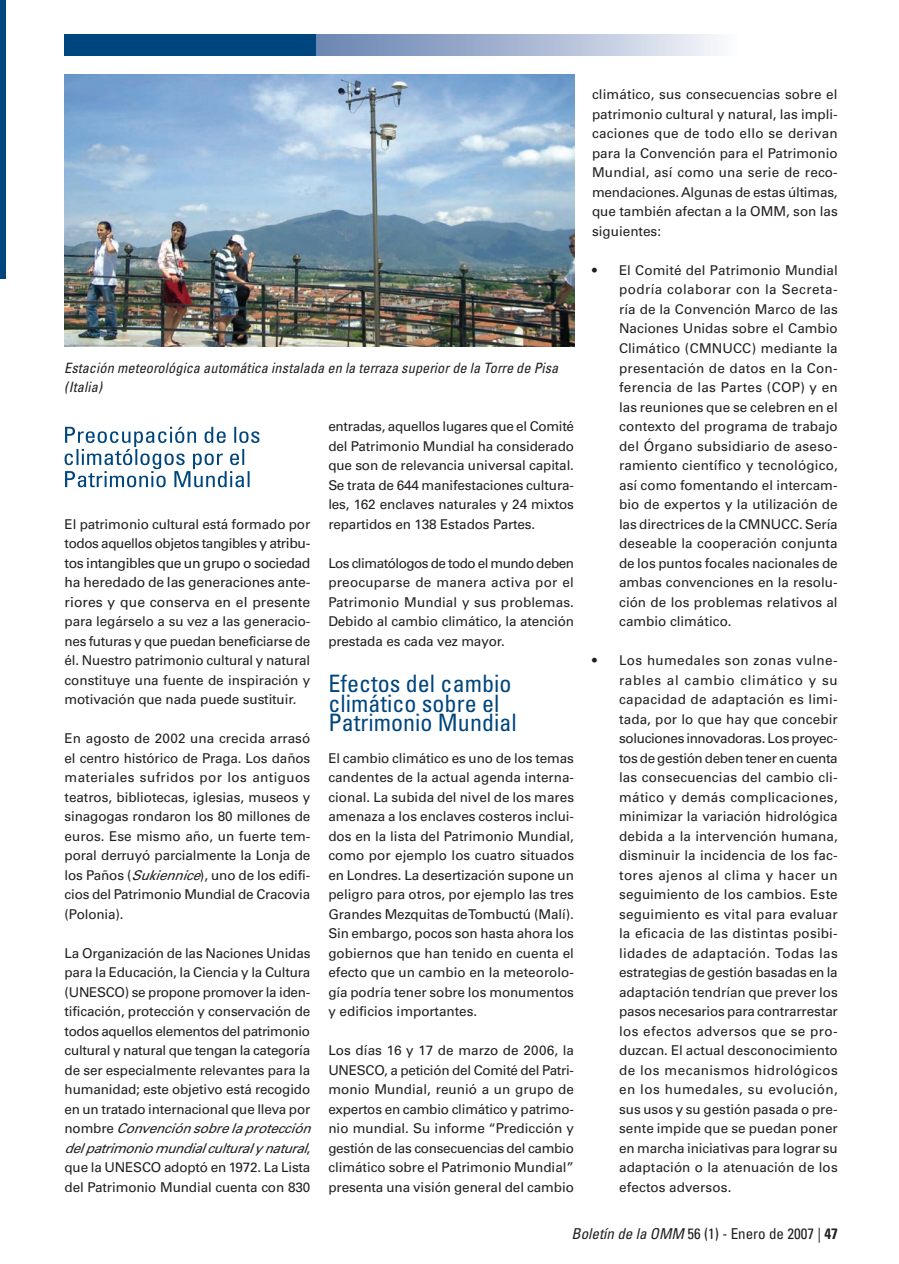
<style>
.page{position:relative;width:899px;height:1264px;background:#fff}
.page>*{position:absolute;margin:0;border:0;box-sizing:border-box;transform-origin:0 0}
.Heading_1{font:condensed 24px/19.5px "Univers";color:#00467e}
.t1{font:condensed 15px "Univers";color:#231f20}
.t2{font:italic condensed 14.25px/19.5px "Univers";letter-spacing:.005em;color:#231f20}
.TEXTO_CORRIDO{font:13.95px/19.5px "Univers";letter-spacing:.005em;color:#231f20;text-align:justify}
.TEXTO_CORRIDO-2{font:13.5px/19.5px "Univers";letter-spacing:-.01em;color:#231f20;text-align:justify}
.Bullets{font:13.5px/19.5px "Univers";letter-spacing:.005em;color:#231f20;text-align:justify}
.s1{font-size:13.95px}
.s2{font-style:italic}
.s3{font-weight:700}
</style>
<div class="page">
<div style="left:64px;top:35px;width:252px;height:21px;background:#00467e"></div>
<div style="left:316px;top:35px;width:421px;height:21px;background:linear-gradient(to right,#6481b0,#f5f6fb)"></div>
<div style="left:0;top:0;width:6px;height:278px;background:#00467e"></div>
<img style="left:65px;top:74px;width:509px;height:272px">
<svg style="left:65px;top:427px;width:194px;height:60px"></svg>
<p class="t2" style="left:64px;top:357px;width:496px">Estación meteorológica automática instalada en la terraza superior de la Torre de Pisa (Italia)</p>
<p class="TEXTO_CORRIDO-2" style="left:65px;top:514px;width:247px">El patrimonio cultural está formado por todos aquellos objetos tangibles <span class="s1">y atribu-</span></p>
<p class="TEXTO_CORRIDO" style="left:65px;top:553px;width:247px">tos intangibles que un grupo o sociedad ha heredado de las generaciones ante&shy;riores y que conserva en el presente</p>
<p class="TEXTO_CORRIDO-2" style="left:65px;top:611px;width:247px">para legárselo a su vez a las generacio&shy;nes futuras y que puedan beneficiarse de él. Nuestro patrimonio cultural y natural constituye una fuente de inspiración y motivación que nada puede sustituir.</p>
<p class="TEXTO_CORRIDO-2" style="left:65px;top:728px;width:247px">En agosto de 2002 una crecida arrasó el centro histórico de Praga. Los daños materiales sufridos por los antiguos teatros, bibliotecas, iglesias, museos y sinagogas rondaron los 80 millones de euros. Ese mismo año, un fuerte tem&shy;poral derruyó parcialmente la Lonja de los Paños (<span class="s2">Sukiennice</span>), uno de los edifi&shy;cios del Patrimonio Mundial de Cracovia (Polonia).</p>
<p class="TEXTO_CORRIDO-2" style="left:65px;top:943px;width:253px;text-align:left">La Organización de las Naciones Unidas para la Educación, la Ciencia y la Cultura (UNESCO) se propone promover la iden&shy;tificación, protección y conservación de todos aquellos elementos del patrimonio cultural y natural que tengan la categoría de ser especialmente relevantes para la humanidad; este objetivo está recogido en un tratado internacional que lleva por n o m b r e <span class="s2">Convenciónsobrelaprotección delpatrimoniomundialculturalynatural</span>, que la UNESCO adoptó en 1972. La Lista del Patrimonio Mundial cuenta con 830</p>
<p class="TEXTO_CORRIDO-2" style="left:328px;top:416px;width:247px">entradas, aquellos lugares que el Comité del Patrimonio Mundial ha considerado que son de relevancia universal capital.<br>Se trata de 644 manifestaciones cultura&shy;les, 162 enclaves naturales y 24 mixtos repartidos en 138 Estados Partes.</p>
<p class="TEXTO_CORRIDO-2" style="left:328px;top:553px;width:247px">Los climatólogos de todo el mundo deben preocuparse de manera activa por el Patrimonio Mundial y sus problemas.<br>Debido al cambio climático, la atención prestada es cada vez mayor.</p>
<p class="Heading_1" style="left:328px;top:673px;width:190px">Efectos del cambio climático sobre el<br>Patrimonio Mundial</p>
<p class="TEXTO_CORRIDO-2" style="left:328px;top:748px;width:247px">El cambio climático es uno de los temas candentes de la actual agenda interna&shy;cional. La subida del nivel de los mares amenaza a los enclaves costeros inclui&shy;dos en la lista del Patrimonio Mundial, como por ejemplo los cuatro situados en Londres. La desertización supone un peligro para otros, por ejemplo las tres Grandes Mezquitas de Tombuctú (Malí).<br>Sin embargo, pocos son hasta ahora los gobiernos que han tenido en cuenta el efecto que un cambio en la meteorolo&shy;gía podría tener sobre los monumentos y edificios importantes.</p>
<p class="TEXTO_CORRIDO-2" style="left:328px;top:1040px;width:247px">Los días 16 y 17 de marzo de 2006, la UNESCO, a petición del Comité del Patri&shy;monio Mundial, reunió a un grupo de expertos en cambio climático y patrimo&shy;nio mundial. Su informe “Predicción y gestión de las consecuencias del cambio climático sobre el Patrimonio Mundial” presenta una visión general del cambio</p>
<p class="TEXTO_CORRIDO-2" style="left:592px;top:85px;width:247px">climático, sus consecuencias sobre el patrimonio cultural y natural, las impli&shy;caciones que de todo ello se derivan para la Convención para el Patrimonio Mundial, así como una serie de reco&shy;mendaciones. Algunas de estas últimas, que también afectan a la OMM, son las siguientes:</p>
<p class="Bullets" style="left:619px;top:260px;width:220px;text-indent:-27px">• El Comité del Patrimonio Mundial podría colaborar con la Secreta&shy;ría de la Convención Marco de las Naciones Unidas sobre el Cambio Climático (CMNUCC) mediante la presentación de datos en la Con&shy;ferencia de las Partes (COP) y en las reuniones que se celebren en el contexto del programa de trabajo del Órgano subsidiario de aseso&shy;ramiento científico y tecnológico, así como fomentando el intercam&shy;bio de expertos y la utilización de las directrices de la CMNUCC. Sería deseable la cooperación conjunta de los puntos focales nacionales de ambas convenciones en la resolu&shy;ción de los problemas relativos al cambio climático.</p>
<p class="Bullets" style="left:619px;top:650px;width:220px;text-indent:-27px">• Los humedales son zonas vulne&shy;rables al cambio climático y su capacidad de adaptación es limi&shy;tada, por lo que hay que concebir soluciones innovadoras. Los proyec&shy;tos de gestión deben tener en cuenta las consecuencias del cambio cli&shy;mático y demás complicaciones, minimizar la variación hidrológica debida a la intervención humana, disminuir la incidencia de los fac&shy;tores ajenos al clima y hacer un seguimiento de los cambios. Este seguimiento es vital para evaluar la eficacia de las distintas posibi&shy;lidades de adaptación. Todas las estrategias de gestión basadas en la adaptación tendrían que prever los pasos necesarios para contrarrestar los efectos adversos que se pro&shy;duzcan. El actual desconocimiento de los mecanismos hidrológicos en los humedales, su evolución, sus usos y su gestión pasada o pre&shy;sente impide que se puedan poner en marcha iniciativas para lograr su adaptación o la atenuación de los efectos adversos.</p>
<p class="t1" style="left:571px;top:1224px;width:268px"><span class="s2">Boletín de la OMM</span> 56 (1) - Enero de 2007 | <span class="s3">47</span></p>
</div>
